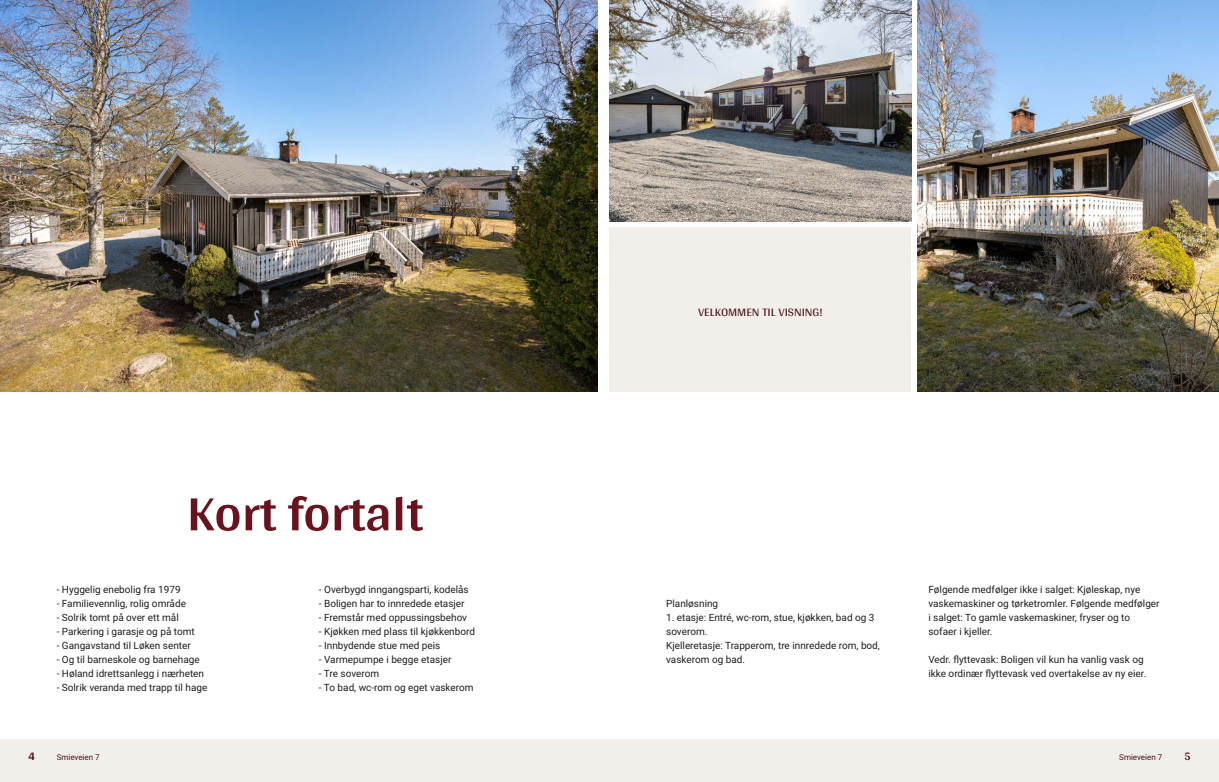
<style>
.page{position:relative;width:1219px;height:782px;background:#fff}
.page>*{position:absolute;margin:0;border:0;box-sizing:border-box;transform-origin:0 0}
.t1{font:700 52px "Arya";color:#69131e}
.t2{font:12px "Arya";color:#481317}
.t3{font:700 12px "Arya";color:#481317}
.t4{font:10px/14px "Roboto Vitec";color:#1d1d1b}
.t5{font:8px "Roboto Vitec";color:#481317}
</style>
<div class="page">
<div style="left:0;top:739px;width:609px;height:42px;background:#f2eeea"></div>
<img style="left:0;top:0;width:598px;height:391px">
<div style="left:609px;top:739px;width:610px;height:42px;background:#f2eeea"></div>
<img style="left:609px;top:0;width:302px;height:221px">
<img style="left:917px;top:0;width:302px;height:391px">
<div style="left:609px;top:227px;width:302px;height:164px;background:#f2eeea"></div>
<h1 class="t1" style="left:187px;top:481px;width:237px">Kort fortalt</h1>
<p class="t4" style="left:57px;top:582px;width:152px">‑ Hyggelig enebolig fra 1979<br>‑ Familievennlig, rolig område<br>‑ Solrik tomt på over ett mål<br>‑ Parkering i garasje og på tomt<br>‑ Gangavstand til Løken senter<br>‑ Og til barneskole og barnehage<br>‑ Høland idrettsanlegg i nærheten ‑ Solrik veranda med trapp til hage</p>
<p class="t4" style="left:319px;top:582px;width:158px">‑ Overbygd inngangsparti, kodelås<br>‑ Boligen har to innredede etasjer<br>‑ Fremstår med oppussingsbehov<br>‑ Kjøkken med plass til kjøkkenbord ‑ Innbydende stue med peis<br>‑ Varmepumpe i begge etasjer<br>‑ Tre soverom<br>‑ To bad, wc-rom og eget vaskerom</p>
<p class="t3" style="left:28px;top:749px;width:8px">4</p>
<p class="t5" style="left:57px;top:751px;width:45px">Smieveien 7</p>
<p class="t2" style="left:698px;top:305px;width:126px">VELKOMMEN TIL VISNING!</p>
<p class="t4" style="left:666px;top:596px;width:54px">Planløsning</p>
<p class="t4" style="left:666px;top:610px;width:215px">1. etasje: Entré, wc‑rom, stue, kjøkken, bad og 3 soverom.<br>Kjelleretasje: Trapperom, tre innredede rom, bod, vaskerom og bad.</p>
<p class="t4" style="left:928px;top:582px;width:233px">Følgende medfølger ikke i salget: Kjøleskap, nye vaskemaskiner og tørketromler. Følgende medfølger i salget: To gamle vaskemaskiner, fryser og to sofaer i kjeller.</p>
<p class="t4" style="left:928px;top:652px;width:219px">Vedr. flyttevask: Boligen vil kun ha vanlig vask og ikke ordinær flyttevask ved overtakelse av ny eier.</p>
<p class="t5" style="left:1119px;top:751px;width:45px">Smieveien 7</p>
<p class="t3" style="left:1184px;top:749px;width:8px">5</p>
</div>
